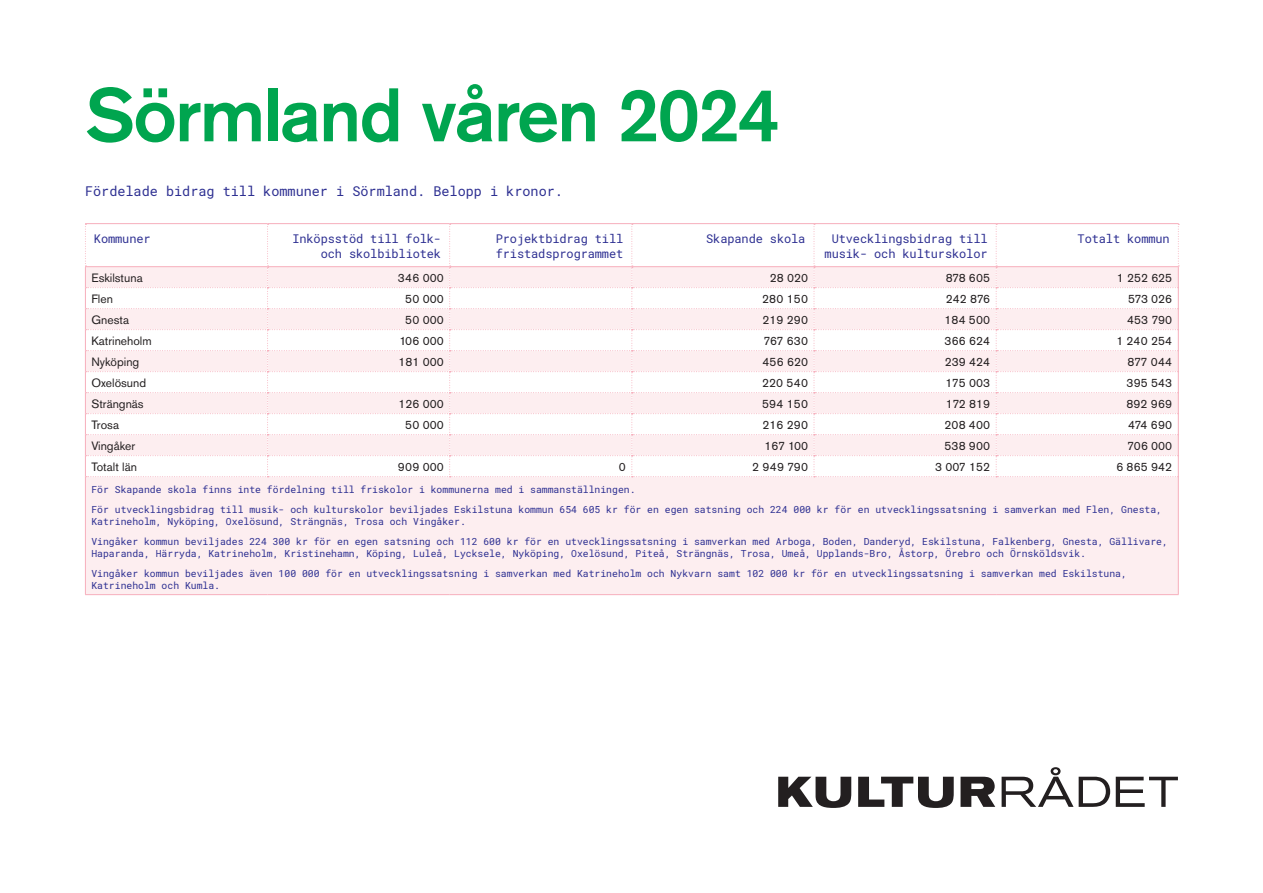
<style>
.page{position:relative;width:1263px;height:893px;background:#fff}
.page>*{position:absolute;margin:0;border:0;box-sizing:border-box;transform-origin:0 0}
.R1{font:500 75px "Akzidenz Grotesk Std";letter-spacing:-.025em;color:#00a54f}
.Tabellrubrik{font:13.5px "Roboto Mono";color:#2e3092}
.Tabell{font:12px "Akzidenz Grotesk Std";color:#231f20}
.Tabellhuvud{font:12px/15.6px "Roboto Mono";letter-spacing:-.01em;color:#2e3092;text-align:right}
.Tabellfot{font:9.75px/11.7px "Roboto Mono";color:#2e3092}
</style>
<div class="page">
<svg style="left:778px;top:777px;width:73px;height:31px"></svg>
<svg style="left:858px;top:777px;width:96px;height:31px"></svg>
<svg style="left:960px;top:777px;width:35px;height:30px"></svg>
<svg style="left:1001px;top:767px;width:72px;height:40px"></svg>
<svg style="left:1079px;top:777px;width:31px;height:30px"></svg>
<svg style="left:1116px;top:777px;width:62px;height:30px"></svg>
<div style="left:86px;top:477px;width:1092px;height:117px;background:#fdeef0"></div>
<hr style="left:85px;top:223px;width:183px;height:1px;background:#f7afbc">
<hr style="left:268px;top:223px;width:182px;height:1px;background:#f7afbc">
<hr style="left:450px;top:223px;width:182px;height:1px;background:#f7afbc">
<hr style="left:632px;top:223px;width:182px;height:1px;background:#f7afbc">
<hr style="left:814px;top:223px;width:182px;height:1px;background:#f7afbc">
<hr style="left:996px;top:223px;width:183px;height:1px;background:#f7afbc">
<hr style="left:85px;top:477px;width:1px;height:117px;background:#f7afbc">
<hr style="left:1178px;top:477px;width:1px;height:117px;background:#f7afbc">
<hr style="left:85px;top:594px;width:183px;height:1px;background:#f7afbc">
<hr style="left:268px;top:594px;width:182px;height:1px;background:#f7afbc">
<hr style="left:450px;top:594px;width:182px;height:1px;background:#f7afbc">
<hr style="left:632px;top:594px;width:182px;height:1px;background:#f7afbc">
<hr style="left:814px;top:594px;width:182px;height:1px;background:#f7afbc">
<hr style="left:996px;top:594px;width:183px;height:1px;background:#f7afbc">
<svg style="left:85px;top:224px;width:1094px;height:253px"></svg>
<h1 class="R1" style="left:85px;top:69px;width:697px">Sörmland våren 2024</h1>
<h2 class="Tabellrubrik" style="left:85px;top:182px;width:479px">Fördelade bidrag till kommuner i Sörmland. Belopp i kronor.</h2>
<p class="Tabellhuvud" style="left:94px;top:230px;width:58px">Kommuner</p>
<p class="Tabellhuvud" style="left:292px;top:230px;width:150px">Inköpsstöd till folk&shy;och skolbibliotek</p>
<p class="Tabellhuvud" style="left:496px;top:230px;width:129px;text-align:left">Projektbidrag till fristadsprogrammet</p>
<p class="Tabellhuvud" style="left:706px;top:230px;width:101px">Skapande skola</p>
<p class="Tabellhuvud" style="left:825px;top:230px;width:164px;text-align:center">Utvecklingsbidrag till musik- och kulturskolor</p>
<p class="Tabellhuvud" style="left:1077px;top:230px;width:94px">Totalt kommun</p>
<p class="Tabell" style="left:91px;top:270px;width:53px">Eskilstuna</p>
<p class="Tabell" style="left:398px;top:270px;width:47px">346 000</p>
<p class="Tabell" style="left:770px;top:270px;width:40px">28 020</p>
<p class="Tabell" style="left:946px;top:270px;width:46px">878 605</p>
<p class="Tabell" style="left:1117px;top:270px;width:57px">1 252 625</p>
<p class="Tabell" style="left:91px;top:291px;width:23px">Flen</p>
<p class="Tabell" style="left:405px;top:291px;width:40px">50 000</p>
<p class="Tabell" style="left:762px;top:291px;width:47px">280 150</p>
<p class="Tabell" style="left:946px;top:291px;width:46px">242 876</p>
<p class="Tabell" style="left:1128px;top:291px;width:46px">573 026</p>
<p class="Tabell" style="left:91px;top:312px;width:39px">Gnesta</p>
<p class="Tabell" style="left:405px;top:312px;width:40px">50 000</p>
<p class="Tabell" style="left:762px;top:312px;width:47px">219 290</p>
<p class="Tabell" style="left:944px;top:312px;width:47px">184 500</p>
<p class="Tabell" style="left:1127px;top:312px;width:46px">453 790</p>
<p class="Tabell" style="left:91px;top:333px;width:62px">Katrineholm</p>
<p class="Tabell" style="left:399px;top:333px;width:46px">106 000</p>
<p class="Tabell" style="left:763px;top:333px;width:46px">767 630</p>
<p class="Tabell" style="left:944px;top:333px;width:47px">366 624</p>
<p class="Tabell" style="left:1116px;top:333px;width:57px">1 240 254</p>
<p class="Tabell" style="left:91px;top:354px;width:49px">Nyköping</p>
<p class="Tabell" style="left:398px;top:354px;width:47px">181 000</p>
<p class="Tabell" style="left:762px;top:354px;width:47px">456 620</p>
<p class="Tabell" style="left:945px;top:354px;width:47px">239 424</p>
<p class="Tabell" style="left:1127px;top:354px;width:46px">877 044</p>
<p class="Tabell" style="left:91px;top:375px;width:56px">Oxelösund</p>
<p class="Tabell" style="left:762px;top:375px;width:47px">220 540</p>
<p class="Tabell" style="left:945px;top:375px;width:46px">175 003</p>
<p class="Tabell" style="left:1126px;top:375px;width:47px">395 543</p>
<p class="Tabell" style="left:91px;top:396px;width:54px">Strängnäs</p>
<p class="Tabell" style="left:398px;top:396px;width:47px">126 000</p>
<p class="Tabell" style="left:762px;top:396px;width:47px">594 150</p>
<p class="Tabell" style="left:946px;top:396px;width:46px">172 819</p>
<p class="Tabell" style="left:1126px;top:396px;width:47px">892 969</p>
<p class="Tabell" style="left:91px;top:417px;width:29px">Trosa</p>
<p class="Tabell" style="left:405px;top:417px;width:40px">50 000</p>
<p class="Tabell" style="left:762px;top:417px;width:47px">216 290</p>
<p class="Tabell" style="left:944px;top:417px;width:47px">208 400</p>
<p class="Tabell" style="left:1128px;top:417px;width:46px">474 690</p>
<p class="Tabell" style="left:91px;top:438px;width:45px">Vingåker</p>
<p class="Tabell" style="left:764px;top:438px;width:45px">167 100</p>
<p class="Tabell" style="left:944px;top:438px;width:47px">538 900</p>
<p class="Tabell" style="left:1127px;top:438px;width:46px">706 000</p>
<p class="Tabell" style="left:91px;top:459px;width:47px">Totalt län</p>
<p class="Tabell" style="left:398px;top:459px;width:47px">909 000</p>
<p class="Tabell" style="left:619px;top:459px;width:8px">0</p>
<p class="Tabell" style="left:752px;top:459px;width:57px">2 949 790</p>
<p class="Tabell" style="left:935px;top:459px;width:56px">3 007 152</p>
<p class="Tabell" style="left:1116px;top:459px;width:57px">6 865 942</p>
<p class="Tabellfot" style="left:91px;top:483px;width:546px">För Skapande skola finns inte fördelning till friskolor i kommunerna med i sammanställningen.</p>
<p class="Tabellfot" style="left:91px;top:503px;width:1072px">För utvecklingsbidrag till musik- och kulturskolor beviljades Eskilstuna kommun 654 605 kr för en egen satsning och 224 000 kr för en utvecklingssatsning i samverkan med Flen, Gnesta,<br>Katrineholm, Nyköping, Oxelösund, Strängnäs, Trosa och Vingåker.</p>
<p class="Tabellfot" style="left:91px;top:535px;width:1078px">Vingåker kommun beviljades 224 300 kr för en egen satsning och 112 600 kr för en utvecklingssatsning i samverkan med Arboga, Boden, Danderyd, Eskilstuna, Falkenberg, Gnesta, Gällivare,<br>Haparanda, Härryda, Katrineholm, Kristinehamn, Köping, Luleå, Lycksele, Nyköping, Oxelösund, Piteå, Strängnäs, Trosa, Umeå, Upplands-Bro, Åstorp, Örebro och Örnsköldsvik.</p>
<p class="Tabellfot" style="left:91px;top:567px;width:1037px">Vingåker kommun beviljades även 100 000 för en utvecklingssatsning i samverkan med Katrineholm och Nykvarn samt 102 000 kr för en utvecklingssatsning i samverkan med Eskilstuna,<br>Katrineholm och Kumla.</p>
</div>
